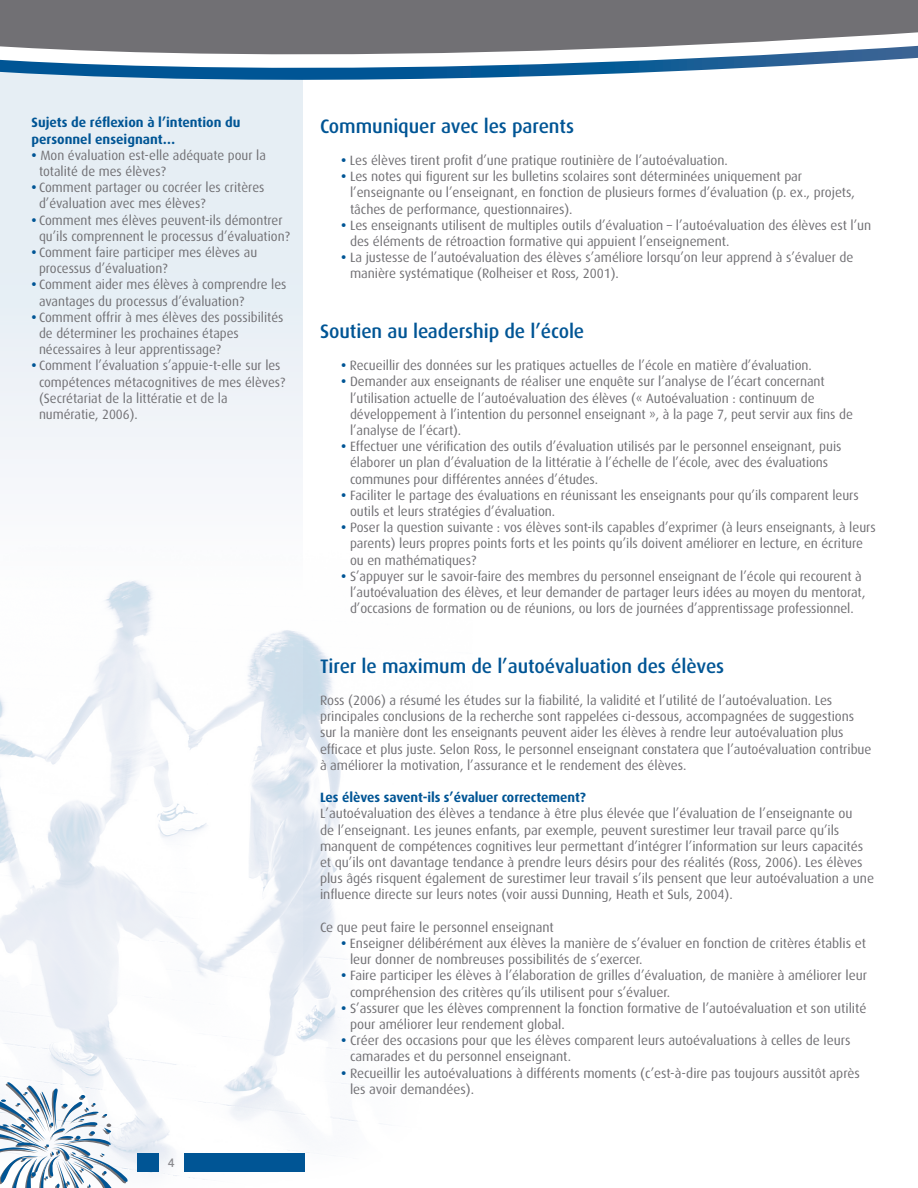
<style>
.page{position:relative;width:918px;height:1188px;background:#fff}
.page>*{position:absolute;margin:0;border:0;box-sizing:border-box;transform-origin:0 0}
.t1{font:500 19.5px "Dax";letter-spacing:-.005em;color:#005595}
.t2{font:13.5px/16.2px "Dax";letter-spacing:-.005em;color:#717074}
.t3{font:700 13.5px/16.2px "Dax";letter-spacing:-.005em;color:#005595}
.t4{font:500 13.5px "Conduit ITC";color:#8a8a8e}
.s1{font-weight:700;color:#005595}
</style>
<div class="page">
<img style="left:303px;top:635px;width:84px;height:537px">
<svg style="left:0;top:92px;width:303px;height:1088px"></svg>
<svg style="left:0;top:1081px;width:129px;height:107px"></svg>
<div style="left:184px;top:1154px;width:120px;height:18px;background:#005595"></div>
<div style="left:137px;top:1154px;width:22px;height:18px;background:#005595"></div>
<svg style="left:0;top:78px;width:463px;height:14px;fill:#e6eef4"></svg>
<svg style="left:0;top:0;width:918px;height:78px;fill:#717074"></svg>
<p class="t3" style="left:32px;top:115px;width:211px">Sujets de réflexion à l’intention du personnel enseignant…</p>
<p class="t2" style="left:39px;top:147px;width:229px;text-indent:-8px"><span class="s1">•</span> Mon évaluation est-elle adéquate pour la totalité de mes élèves?</p>
<p class="t2" style="left:39px;top:180px;width:227px;text-indent:-8px"><span class="s1">•</span> Comment partager ou cocréer les critères d’évaluation avec mes élèves?</p>
<p class="t2" style="left:32px;top:212px;width:260px;text-align:center"><span class="s1">•</span> Comment mes élèves peuvent-ils démontrer qu’ils comprennent le processus d’évaluation?</p>
<p class="t2" style="left:39px;top:244px;width:220px;text-indent:-8px"><span class="s1">•</span> Comment faire participer mes élèves au processus d’évaluation?</p>
<p class="t2" style="left:39px;top:277px;width:249px;text-indent:-8px"><span class="s1">•</span> Comment aider mes élèves à comprendre les avantages du processus d’évaluation?</p>
<p class="t2" style="left:39px;top:309px;width:246px;text-indent:-8px"><span class="s1">•</span> Comment offrir à mes élèves des possibilités de déterminer les prochaines étapes nécessaires à leur apprentissage?</p>
<p class="t2" style="left:39px;top:358px;width:248px;text-indent:-8px"><span class="s1">•</span> Comment l’évaluation s’appuie-t-elle sur les compétences métacognitives de mes élèves? (Secrétariat de la littératie et de la numératie, 2006).</p>
<p class="t4" style="left:168px;top:1155px;width:8px">4</p>
<p class="t1" style="left:320px;top:115px;width:256px">Communiquer avec les parents</p>
<p class="t2" style="left:341px;top:152px;width:388px"><span class="s1">•</span> Les élèves tirent profit d’une pratique routinière de l’autoévaluation.</p>
<p class="t2" style="left:350px;top:169px;width:506px;text-indent:-9px"><span class="s1">•</span> Les notes qui figurent sur les bulletins scolaires sont déterminées uniquement par l’enseignante ou l’enseignant, en fonction de plusieurs formes d’évaluation (p. ex., projets, tâches de performance, questionnaires).</p>
<p class="t2" style="left:350px;top:217px;width:523px;text-indent:-9px"><span class="s1">•</span> Les enseignants utilisent de multiples outils d’évaluation – l’autoévaluation des élèves est l’un des éléments de rétroaction formative qui appuient l’enseignement.</p>
<p class="t2" style="left:350px;top:250px;width:505px;text-indent:-9px"><span class="s1">•</span> La justesse de l’autoévaluation des élèves s’améliore lorsqu’on leur apprend à s’évaluer de manière systématique (Rolheiser et Ross, 2001).</p>
<p class="t1" style="left:320px;top:320px;width:266px">Soutien au leadership de l’école</p>
<p class="t2" style="left:341px;top:358px;width:472px"><span class="s1">•</span> Recueillir des données sur les pratiques actuelles de l’école en matière d’évaluation.</p>
<p class="t2" style="left:350px;top:374px;width:504px;text-indent:-9px"><span class="s1">•</span> Demander aux enseignants de réaliser une enquête sur l’analyse de l’écart concernant l’utilisation actuelle de l’autoévaluation des élèves (« Autoévaluation : continuum de développement à l’intention du personnel enseignant », à la page 7, peut servir aux fins de l’analyse de l’écart).</p>
<p class="t2" style="left:350px;top:439px;width:493px;text-indent:-9px"><span class="s1">•</span> Effectuer une vérification des outils d’évaluation utilisés par le personnel enseignant, puis élaborer un plan d’évaluation de la littératie à l’échelle de l’école, avec des évaluations communes pour différentes années d’études.</p>
<p class="t2" style="left:350px;top:487px;width:510px;text-indent:-9px"><span class="s1">•</span> Faciliter le partage des évaluations en réunissant les enseignants pour qu’ils comparent leurs outils et leurs stratégies d’évaluation.</p>
<p class="t2" style="left:350px;top:520px;width:527px;text-indent:-9px"><span class="s1">•</span> Poser la question suivante : vos élèves sont-ils capables d’exprimer (à leurs enseignants, à leurs parents) leurs propres points forts et les points qu’ils doivent améliorer en lecture, en écriture ou en mathématiques?</p>
<p class="t2" style="left:350px;top:568px;width:517px;text-indent:-9px"><span class="s1">•</span> S’appuyer sur le savoir-faire des membres du personnel enseignant de l’école qui recourent à l’autoévaluation des élèves, et leur demander de partager leurs idées au moyen du mentorat, d’occasions de formation ou de réunions, ou lors de journées d’apprentissage professionnel.</p>
<p class="t1" style="left:320px;top:655px;width:406px">Tirer le maximum de l’autoévaluation des élèves</p>
<p class="t2" style="left:320px;top:692px;width:553px">Ross (2006) a résumé les études sur la fiabilité, la validité et l’utilité de l’autoévaluation. Les principales conclusions de la recherche sont rappelées ci-dessous, accompagnées de suggestions sur la manière dont les enseignants peuvent aider les élèves à rendre leur autoévaluation plus efficace et plus juste. Selon Ross, le personnel enseignant constatera que l’autoévaluation contribue à améliorer la motivation, l’assurance et le rendement des élèves.</p>
<p class="t3" style="left:320px;top:789px;width:267px">Les élèves savent-ils s’évaluer correctement?</p>
<p class="t2" style="left:320px;top:806px;width:556px">L’autoévaluation des élèves a tendance à être plus élevée que l’évaluation de l’enseignante ou<br>de l’enseignant. Les jeunes enfants, par exemple, peuvent surestimer leur travail parce qu’ils manquent de compétences cognitives leur permettant d’intégrer l’information sur leurs capacités et qu’ils ont davantage tendance à prendre leurs désirs pour des réalités (Ross, 2006). Les élèves plus âgés risquent également de surestimer leur travail s’ils pensent que leur autoévaluation a une influence directe sur leurs notes (voir aussi Dunning, Heath et Suls, 2004).</p>
<p class="t2" style="left:320px;top:919px;width:235px">Ce que peut faire le personnel enseignant</p>
<p class="t2" style="left:350px;top:935px;width:518px;text-indent:-9px"><span class="s1">•</span> Enseigner délibérément aux élèves la manière de s’évaluer en fonction de critères établis et leur donner de nombreuses possibilités de s’exercer.</p>
<p class="t2" style="left:350px;top:968px;width:519px;text-indent:-9px"><span class="s1">•</span> Faire participer les élèves à l’élaboration de grilles d’évaluation, de manière à améliorer leur compréhension des critères qu’ils utilisent pour s’évaluer.</p>
<p class="t2" style="left:350px;top:1000px;width:518px;text-indent:-9px"><span class="s1">•</span> S’assurer que les élèves comprennent la fonction formative de l’autoévaluation et son utilité pour améliorer leur rendement global.</p>
<p class="t2" style="left:350px;top:1033px;width:502px;text-indent:-9px"><span class="s1">•</span> Créer des occasions pour que les élèves comparent leurs autoévaluations à celles de leurs camarades et du personnel enseignant.</p>
<p class="t2" style="left:350px;top:1065px;width:512px;text-indent:-9px"><span class="s1">•</span> Recueillir les autoévaluations à différents moments (c’est-à-dire pas toujours aussitôt après les avoir demandées).</p>
</div>
